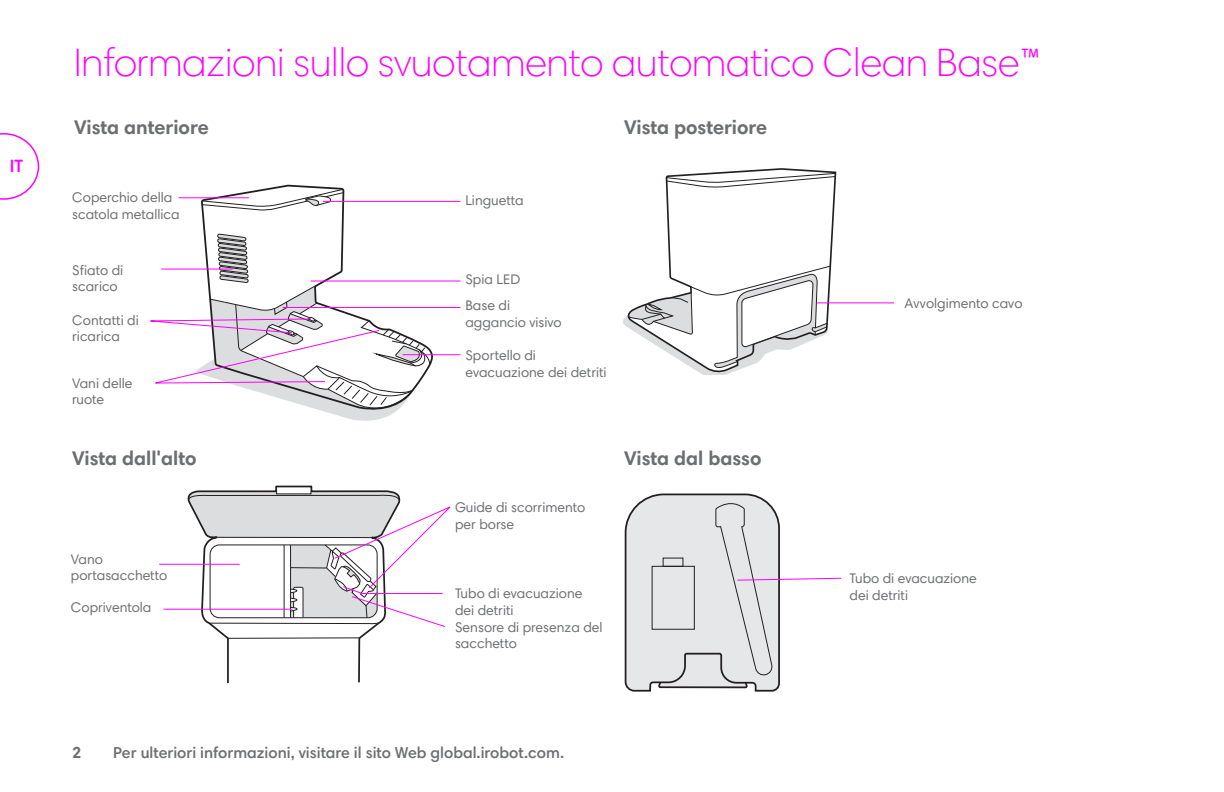
<style>
.page{position:relative;width:1224px;height:792px;background:#fff}
.page>*{position:absolute;margin:0;border:0;box-sizing:border-box;transform-origin:0 0}
.t1{font:300 40px "Harmonia Sans Std";color:#f0f}
.t2{font:700 20px "Harmonia Sans Std";color:#6d6e71}
.t3{font:600 18px "Harmonia Sans Std";color:#f0f}
.t4{font:600 16px "Harmonia Sans Std";color:#6d6e71}
.t5{font:700 16px "Harmonia Sans Std";color:#6d6e71}
.t6{font:14px/16.8px "Harmonia Sans Std";color:#6d6e71}
</style>
<div class="page">
<svg style="left:0;top:133px;width:39px;height:67px"></svg>
<svg style="left:623px;top:168px;width:213px;height:206px"></svg>
<svg style="left:184px;top:485px;width:206px;height:199px"></svg>
<hr style="left:228px;top:637px;width:132px;height:2px;background:#231f20">
<hr style="left:816px;top:302px;width:78px;height:1px;background:#f0f">
<svg style="left:624px;top:493px;width:218px;height:199px"></svg>
<hr style="left:159px;top:564px;width:81px;height:1px;background:#f0f">
<hr style="left:163px;top:609px;width:129px;height:1px;background:#f0f">
<svg style="left:187px;top:491px;width:264px;height:137px"></svg>
<svg style="left:200px;top:184px;width:235px;height:180px"></svg>
<svg style="left:201px;top:188px;width:143px;height:23px"></svg>
<hr style="left:402px;top:354px;width:59px;height:1px;background:#f0f">
<hr style="left:283px;top:307px;width:178px;height:1px;background:#f0f">
<hr style="left:323px;top:201px;width:138px;height:1px;background:#f0f">
<hr style="left:311px;top:281px;width:150px;height:1px;background:#f0f">
<svg style="left:150px;top:233px;width:281px;height:188px"></svg>
<hr style="left:179px;top:197px;width:70px;height:1px;background:#f0f">
<p class="t3" style="left:10px;top:156px;width:15px">IT</p>
<h1 class="t1" style="left:74px;top:41px;width:969px">Informazioni sullo svuotamento automatico Clean Base™</h1>
<h2 class="t2" style="left:74px;top:115px;width:136px">Vista anteriore</h2>
<p class="t6" style="left:72px;top:190px;width:109px">Coperchio della scatola metallica</p>
<p class="t6" style="left:72px;top:262px;width:53px">Sfiato di scarico</p>
<p class="t6" style="left:72px;top:312px;width:68px">Contatti di ricarica</p>
<p class="t6" style="left:72px;top:375px;width:62px">Vani delle ruote</p>
<h2 class="t2" style="left:72px;top:447px;width:126px">Vista dall'alto</h2>
<p class="t6" style="left:71px;top:551px;width:98px">Vano portasacchetto</p>
<p class="t6" style="left:71px;top:599px;width:82px">Copriventola</p>
<p class="t6" style="left:465px;top:192px;width:60px">Linguetta</p>
<h2 class="t2" style="left:624px;top:115px;width:145px">Vista posteriore</h2>
<p class="t6" style="left:465px;top:271px;width:56px">Spia LED</p>
<p class="t6" style="left:465px;top:297px;width:98px">Base di aggancio visivo</p>
<p class="t6" style="left:465px;top:347px;width:143px">Sportello di evacuazione dei detriti</p>
<p class="t6" style="left:455px;top:499px;width:132px">Guide di scorrimento per borse</p>
<p class="t6" style="left:455px;top:585px;width:129px">Tubo di evacuazione dei detriti</p>
<p class="t6" style="left:455px;top:619px;width:149px;line-height:16px">Sensore di presenza del sacchetto</p>
<h2 class="t2" style="left:624px;top:447px;width:139px">Vista dal basso</h2>
<p class="t5" style="left:72px;top:743px;width:11px">2</p>
<p class="t4" style="left:113px;top:744px;width:452px">Per ulteriori informazioni, visitare il sito Web global.irobot.com.</p>
<p class="t6" style="left:905px;top:295px;width:119px">Avvolgimento cavo</p>
<p class="t6" style="left:850px;top:571px;width:129px">Tubo di evacuazione dei detriti</p>
</div>
